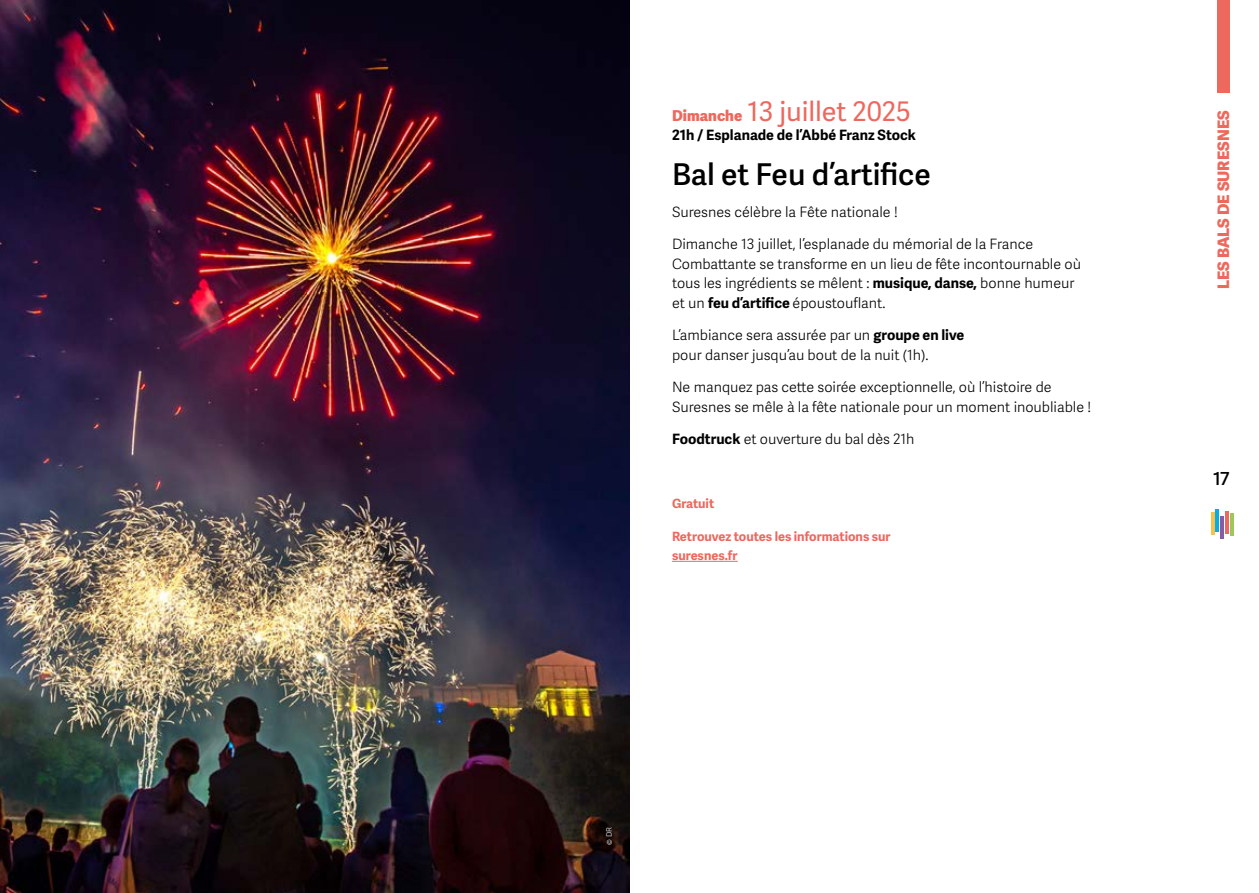
<style>
.page{position:relative;width:1259px;height:893px;background:#fff}
.page>*{position:absolute;margin:0;border:0;box-sizing:border-box;transform-origin:0 0}
.t1{font:600 30px "Adelle Sans Devanagari";color:#000}
.t2{font:27px "Adelle Sans Devanagari";color:#ed685d}
.t3{font:600 18px "Adelle Sans Devanagari";color:#000}
.t4{font:800 15.9px "Adelle Sans Devanagari";color:#ed685d}
.t5{font:300 14.25px/19.5px "Adelle Sans Devanagari";color:#000}
.t6{font:700 14.25px "Adelle Sans Devanagari";color:#000}
.t7{font:700 12.75px/19.5px "Adelle Sans Devanagari";color:#ed685d}
.t8{font:300 7.5px "Adelle Sans Devanagari";color:#fff}
.s1{font-weight:800;font-size:15px}
.s2{font-weight:700}
</style>
<div class="page">
<img style="left:0;top:0;width:629px;height:893px">
<hr style="left:1230px;top:513px;width:4px;height:23px;background:#9ec75a">
<hr style="left:1225px;top:511px;width:4px;height:23px;background:#ed685d">
<hr style="left:1220px;top:516px;width:4px;height:22px;background:#885ca2">
<hr style="left:1215px;top:509px;width:4px;height:23px;background:#00b0eb">
<hr style="left:1211px;top:512px;width:3px;height:23px;background:#f9c147">
<div style="left:1217px;top:0;width:13px;height:92px;background:#ed685d"></div>
<hr style="left:672px;top:561px;width:65px;height:1px;background:#ed685d">
<h2 class="t2" style="left:672px;top:91px;width:240px"><span class="s1">Dimanche</span> 13 juillet 2025</h2>
<p class="t6" style="left:672px;top:127px;width:245px">21h / Esplanade de l’Abbé Franz Stock</p>
<h1 class="t1" style="left:672px;top:157px;width:260px">Bal et Feu d’artifice</h1>
<p class="t5" style="left:672px;top:203px;width:227px">Suresnes célèbre la Fête nationale !</p>
<p class="t5" style="left:672px;top:236px;width:410px">Dimanche 13 juillet, l’esplanade du mémorial de la France Combattante se transforme en un lieu de fête incontournable où tous les ingrédients se mêlent : <span class="s2">musique, danse,</span> bonne humeur et un <span class="s2">feu d’artifice</span> époustouflant.</p>
<p class="t5" style="left:672px;top:326px;width:294px">L’ambiance sera assurée par un <span class="s2">groupe en live </span>pour danser jusqu’au bout de la nuit (1h).</p>
<p class="t5" style="left:672px;top:378px;width:420px">Ne manquez pas cette soirée exceptionnelle, où l’histoire de<br>Suresnes se mêle à la fête nationale pour un moment inoubliable !</p>
<p class="t5" style="left:672px;top:430px;width:244px"><span class="s2">Foodtruck</span> et ouverture du bal dès 21h</p>
<p class="t7" style="left:672px;top:494px;width:44px">Gratuit</p>
<p class="t7" style="left:672px;top:526px;width:220px">Retrouvez toutes les informations sur suresnes.fr</p>
<p class="t8" style="left:604px;top:845px;width:19px;rotate:-90deg">© DR</p>
<p class="t4" style="left:1214px;top:289px;width:180px;rotate:-90deg">LES BALS DE SURESNES</p>
<p class="t3" style="left:1213px;top:468px;width:18px">17</p>
</div>
